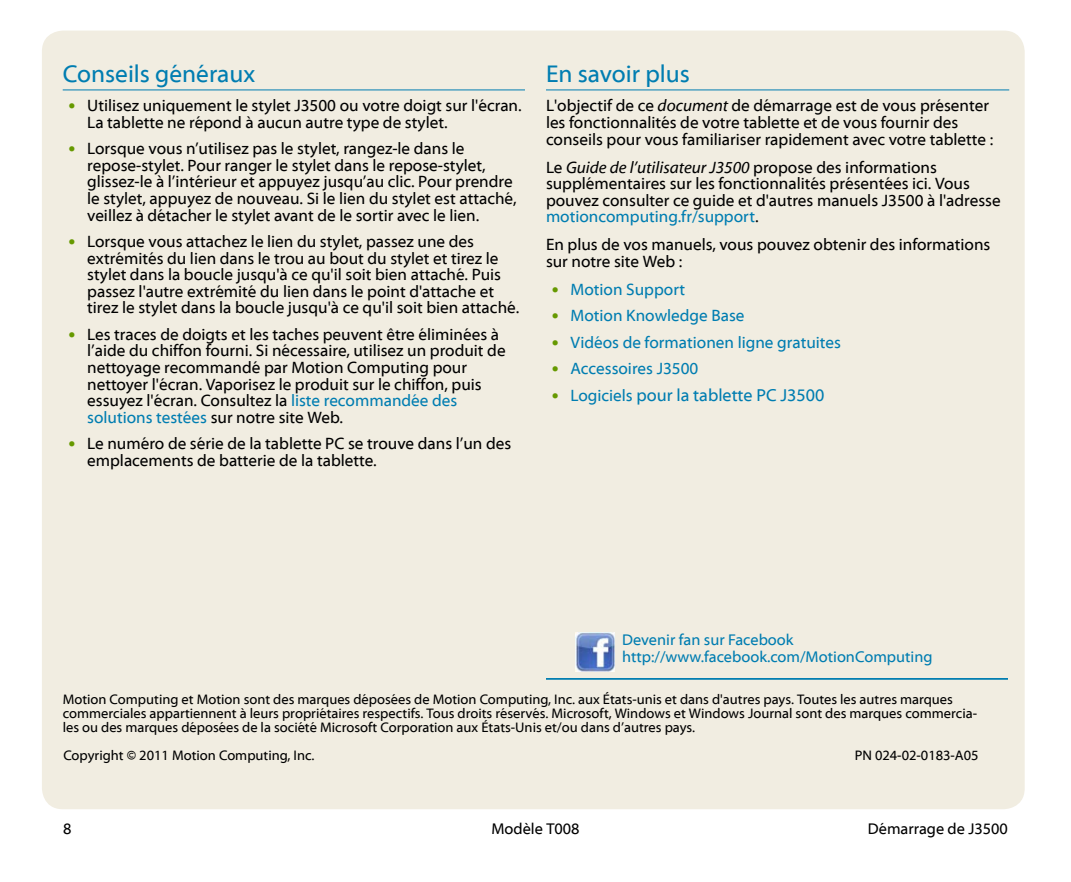
<style>
.page{position:relative;width:1071px;height:882px;background:#fff}
.page>*{position:absolute;margin:0;border:0;box-sizing:border-box;transform-origin:0 0}
.t1{font:24.5px "Myriad Web Pro";color:#007db1}
.t2{font:17.5px "Myriad Web Pro";color:#007db1}
.t3{font:16.62px/16.6px "Myriad Web Pro";color:#000}
.t4{font:16.62px "Myriad Web Pro";color:#007db1}
.t5{font:15.75px/17.5px "Myriad Web Pro";color:#007db1}
.t6{font:15.75px "Myriad Web Pro";color:#000}
.t7{font:14px/14px "Myriad Web Pro";color:#000}
.s1{font-family:"Calibri";color:#690}
.s2{color:#690}
.s3{color:#007db1}
.s4{font-style:italic}
.s5{font-family:"Calibri";font-size:16.62px;color:#690}
.s6{font-size:16.62px;color:#690}
.s7{font-size:16.62px}
</style>
<div class="page">
<div style="left:42px;top:31px;width:983px;height:778px;background:#f1ede1;border-radius:21px"></div>
<img style="left:576px;top:633px;width:38px;height:39px">
<hr style="left:546px;top:678px;width:462px;height:2px;background:#007db1">
<hr style="left:546px;top:89px;width:463px;height:1px;background:#007db1">
<hr style="left:63px;top:89px;width:462px;height:1px;background:#007db1">
<h1 class="t1" style="left:63px;top:60px;width:194px">Conseils généraux</h1>
<p class="t3" style="left:87px;top:98px;width:436px;text-indent:-19px"><span class="s1">•</span><span class="s2">•</span> Utilisez uniquement le stylet J3500 ou votre doigt sur l'écran.<br>La tablette ne répond à aucun autre type de stylet.</p>
<p class="t3" style="left:87px;top:141px;width:431px;text-indent:-19px"><span class="s1">•</span><span class="s2">•</span> Lorsque vous n’utilisez pas le stylet, rangez-le dans le repose-stylet. Pour ranger le stylet dans le repose-stylet, glissez-le à l’intérieur et appuyez jusqu’au clic. Pour prendre le stylet, appuyez de nouveau. Si le lien du stylet est attaché, veillez à détacher le stylet avant de le sortir avec le lien.</p>
<p class="t3" style="left:87px;top:233px;width:434px;text-indent:-19px"><span class="s1">•</span><span class="s2">•</span> Lorsque vous attachez le lien du stylet, passez une des extrémités du lien dans le trou au bout du stylet et tirez le stylet dans la boucle jusqu'à ce qu'il soit bien attaché. Puis passez l'autre extrémité du lien dans le point d'attache et tirez le stylet dans la boucle jusqu'à ce qu'il soit bien attaché.</p>
<p class="t3" style="left:87px;top:326px;width:420px;text-indent:-19px"><span class="s1">•</span><span class="s2">•</span> Les traces de doigts et les taches peuvent être éliminées à l’aide du chiffon fourni. Si nécessaire, utilisez un produit de nettoyage recommandé par Motion Computing pour nettoyer l'écran. Vaporisez le produit sur le chiffon, puis essuyez l'écran. Consultez la <span class="s3">liste recommandée des solutions testées</span> sur notre site Web.</p>
<p class="t3" style="left:87px;top:436px;width:426px;text-indent:-19px"><span class="s1">•</span><span class="s2">•</span> Le numéro de série de la tablette PC se trouve dans l’un des emplacements de batterie de la tablette.</p>
<h1 class="t1" style="left:546px;top:60px;width:145px">En savoir plus</h1>
<p class="t3" style="left:546px;top:98px;width:449px">L'objectif de ce <span class="s4">document</span> de démarrage est de vous présenter les fonctionnalités de votre tablette et de vous fournir des conseils pour vous familiariser rapidement avec votre tablette :</p>
<p class="t3" style="left:546px;top:159px;width:456px">Le <span class="s4">Guide de l’utilisateur J3500</span> propose des informations supplémentaires sur les fonctionnalités présentées ici. Vous pouvez consulter ce guide et d'autres manuels J3500 à l'adresse <span class="s3">motioncomputing.fr/support</span>.</p>
<p class="t3" style="left:546px;top:237px;width:446px">En plus de vos manuels, vous pouvez obtenir des informations sur notre site Web :</p>
<p class="t4" style="left:551px;top:281px;width:135px"><span class="s1">•</span><span class="s2">•</span> Motion Support</p>
<p class="t4" style="left:551px;top:307px;width:195px"><span class="s1">•</span><span class="s2">•</span> Motion Knowledge Base</p>
<p class="t4" style="left:551px;top:333px;width:291px"><span class="s1">•</span><span class="s2">•</span> Vidéos de formationen ligne gratuites</p>
<p class="t4" style="left:551px;top:359px;width:149px"><span class="s1">•</span><span class="s2">•</span> Accessoires J3500</p>
<p class="t2" style="left:551px;top:386px;width:275px"><span class="s5">•</span><span class="s6">•</span> <span class="s7">Logiciels</span> pour la tablette PC J3500</p>
<p class="t5" style="left:622px;top:631px;width:312px">Devenir fan sur Facebook http://www.facebook.com/MotionComputing</p>
<p class="t7" style="left:63px;top:692px;width:916px">Motion Computing et Motion sont des marques déposées de Motion Computing, Inc. aux États-unis et dans d'autres pays. Toutes les autres marques commerciales appartiennent à leurs propriétaires respectifs. Tous droits réservés. Microsoft, Windows et Windows Journal sont des marques commercia&shy;les ou des marques déposées de la société Microsoft Corporation aux États-Unis et/ou dans d’autres pays.</p>
<p class="t7" style="left:63px;top:748px;width:253px">Copyright © 2011 Motion Computing, Inc.</p>
<p class="t7" style="left:855px;top:748px;width:126px">PN 024-02-0183-A05</p>
<p class="t6" style="left:63px;top:821px;width:10px">8</p>
<p class="t6" style="left:491px;top:821px;width:90px">Modèle T008</p>
<p class="t6" style="left:868px;top:821px;width:142px">Démarrage de J3500</p>
</div>
